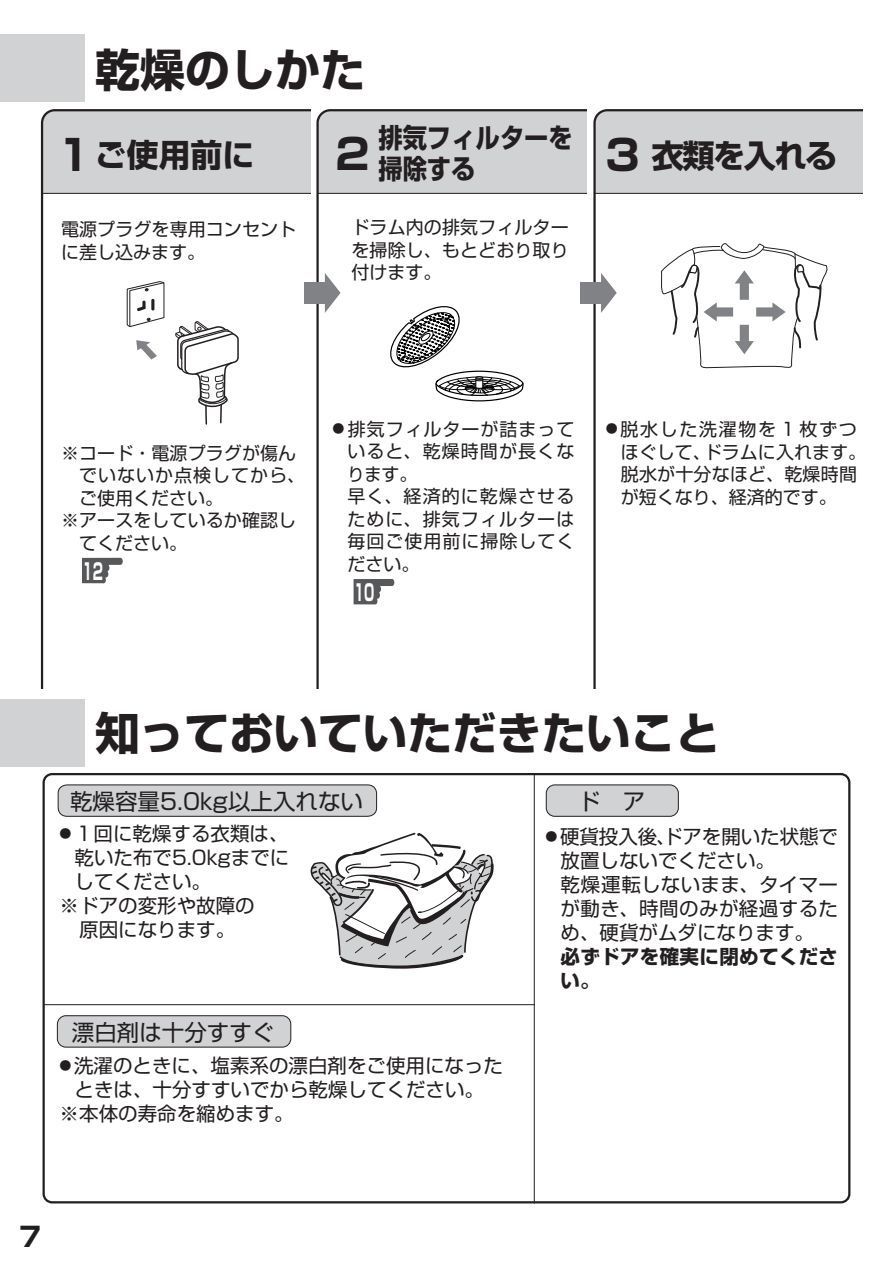
<style>
.page{position:relative;width:893px;height:1263px;background:#fff}
.page>*{position:absolute;margin:0;border:0;box-sizing:border-box;transform-origin:0 0}
.t1{font:700 45px "Shin Go Pro";color:#231f20}
.t2{font:700 44.7px "Shin Go Pro";color:#231f20}
.t3{font:700 42px "Shin Go Pro";color:#231f20}
.t4{font:700 32.25px "Shin Go Pro";letter-spacing:-.05em;color:#231f20}
.t5{font:700 31.95px "Shin Go Pro";color:#231f20}
.t6{font:700 27px/31.5px "Shin Go Pro";color:#231f20;scale:.9 1}
.t7{font:700 27px "Shin Go Pro";color:#231f20}
.t8{font:22.5px "Shin Go Pro";color:#231f20}
.t9{font:700 22.5px "Shin Go Pro";color:#fff;scale:.56 1}
.t10{font:19.5px/24px "Shin Go Pro";color:#231f20}
.t11{font:700 19.5px/24px "Shin Go Pro";letter-spacing:.02em;color:#231f20}
.t12{font:18px/22.5px "Shin Go Pro";letter-spacing:.005em;color:#231f20}
.t13{font:18px/22.5px "Shin Go Pro";letter-spacing:.06em;color:#231f20}
.t14{font:18px "Shin Go Pro";letter-spacing:.055em;color:#231f20}
.s1{font-size:42px}
</style>
<div class="page">
<svg style="left:40px;top:109px;width:270px;height:579px"></svg>
<hr style="left:42px;top:193px;width:268px;height:1px;background:#231f20">
<svg style="left:315px;top:109px;width:271px;height:579px"></svg>
<hr style="left:318px;top:193px;width:268px;height:1px;background:#231f20">
<svg style="left:592px;top:109px;width:271px;height:579px"></svg>
<hr style="left:594px;top:193px;width:269px;height:1px;background:#231f20">
<div style="left:0;top:34px;width:85px;height:68px;background:#d1d2d4"></div>
<div style="left:304px;top:282px;width:25px;height:21px;background:#808285"></div>
<svg style="left:325px;top:273px;width:16px;height:40px"></svg>
<div style="left:580px;top:282px;width:26px;height:21px;background:#808285"></div>
<svg style="left:601px;top:273px;width:16px;height:40px"></svg>
<svg style="left:126px;top:281px;width:39px;height:46px"></svg>
<svg style="left:175px;top:321px;width:65px;height:104px"></svg>
<svg style="left:136px;top:340px;width:21px;height:19px"></svg>
<svg style="left:385px;top:303px;width:140px;height:99px"></svg>
<svg style="left:660px;top:242px;width:168px;height:127px"></svg>
<div style="left:43px;top:773px;width:807px;height:430px;border:2px solid #231f20;border-radius:9px"></div>
<div style="left:58px;top:785px;width:319px;height:31px;background:#d1d2d4;border-radius:9px"></div>
<div style="left:58px;top:785px;width:319px;height:31px;border:1px solid #231f20;border-radius:9px"></div>
<hr style="left:44px;top:1004px;width:491px;height:1px;background:#231f20">
<hr style="left:534px;top:774px;width:1px;height:429px;background:#231f20">
<div style="left:57px;top:1016px;width:234px;height:31px;background:#d1d2d4;border-radius:9px"></div>
<div style="left:57px;top:1015px;width:234px;height:32px;border:1px solid #231f20;border-radius:9px"></div>
<div style="left:546px;top:785px;width:132px;height:31px;background:#d1d2d4;border-radius:9px"></div>
<div style="left:546px;top:785px;width:133px;height:31px;border:1px solid #231f20;border-radius:9px"></div>
<svg style="left:310px;top:833px;width:184px;height:136px"></svg>
<div style="left:0;top:699px;width:85px;height:67px;background:#d1d2d4"></div>
<svg style="left:82px;top:558px;width:41px;height:26px"></svg>
<svg style="left:354px;top:579px;width:40px;height:26px"></svg>
<h3 class="t3" style="left:54px;top:121px;width:43px">１</h3>
<h1 class="t1" style="left:95px;top:34px;width:271px">乾燥のしかた</h1>
<h3 class="t5" style="left:95px;top:129px;width:161px">ご使用前に</h3>
<h3 class="t3" style="left:331px;top:121px;width:43px">２</h3>
<h3 class="t6" style="left:378px;top:119px;width:217px">排気フィルターを掃除する</h3>
<p class="t12" style="left:61px;top:216px;width:237px">電源プラグを専用コンセントに差し込みます。</p>
<p class="t12" style="left:351px;top:214px;width:219px;text-align:justify">ドラム内の排気フィルターを掃除し、もとどおり取り付けます。</p>
<h3 class="t4" style="left:605px;top:130px;width:233px"><span class="s1">3</span> 衣類を入れる</h3>
<p class="t12" style="left:61px;top:439px;width:237px">※コード・電源プラグが傷ん</p>
<p class="t14" style="left:79px;top:460px;width:228px">でいないか点検してから、</p>
<p class="t12" style="left:79px;top:484px;width:146px">ご使用ください。</p>
<p class="t12" style="left:61px;top:507px;width:237px">※アースをしているか確認し</p>
<p class="t12" style="left:79px;top:529px;width:109px">てください。</p>
<p class="t9" style="left:82px;top:553px;width:38px">12</p>
<p class="t13" style="left:347px;top:416px;width:229px;text-indent:-15px"><sup>●</sup> 排気フィルターが詰まっていると、乾燥時間が長くなります。<br>早く、経済的に乾燥させるために、排気フィルターは毎回ご使用前に掃除してください。</p>
<p class="t12" style="left:621px;top:416px;width:247px;text-indent:-15px"><sup>●</sup>脱水した洗濯物を 1 枚ずつほぐして、ドラムに入れます。脱水が十分なほど、乾燥時間が短くなり、経済的です。</p>
<p class="t9" style="left:354px;top:575px;width:38px">10</p>
<h2 class="t2" style="left:95px;top:698px;width:627px">知っておいていただきたいこと</h2>
<p class="t8" style="left:70px;top:783px;width:294px">乾燥容量5.0kg以上入れない</p>
<p class="t10" style="left:60px;top:819px;width:230px"><sup>●</sup> １回に乾燥する衣類は、</p>
<p class="t10" style="left:75px;top:843px;width:216px">乾いた布で5.0kgまでに</p>
<p class="t10" style="left:75px;top:867px;width:138px">してください。</p>
<p class="t10" style="left:60px;top:891px;width:197px">※ドアの変形や故障の</p>
<p class="t10" style="left:79px;top:915px;width:158px">原因になります。</p>
<p class="t8" style="left:72px;top:1014px;width:204px">漂白剤は十分すすぐ</p>
<p class="t10" style="left:60px;top:1052px;width:445px"><sup>●</sup> 洗濯のときに、塩素系の漂白剤をご使用になった</p>
<p class="t10" style="left:75px;top:1076px;width:411px">ときは、十分すすいでから乾燥してください。</p>
<p class="t10" style="left:60px;top:1100px;width:235px">※本体の寿命を縮めます。</p>
<p class="t8" style="left:578px;top:783px;width:69px">ド　ア</p>
<p class="t10" style="left:560px;top:822px;width:279px;text-indent:-15px"><sup>●</sup> 硬貨投入後、ドアを開いた状態で放置しないでください。<br>乾燥運転しないまま、タイマーが動き、時間のみが経過するため、硬貨がムダになります。</p>
<p class="t11" style="left:560px;top:943px;width:279px">必ずドアを確実に閉めてください。</p>
<h3 class="t7" style="left:19px;top:1215px;width:24px">7</h3>
</div>
